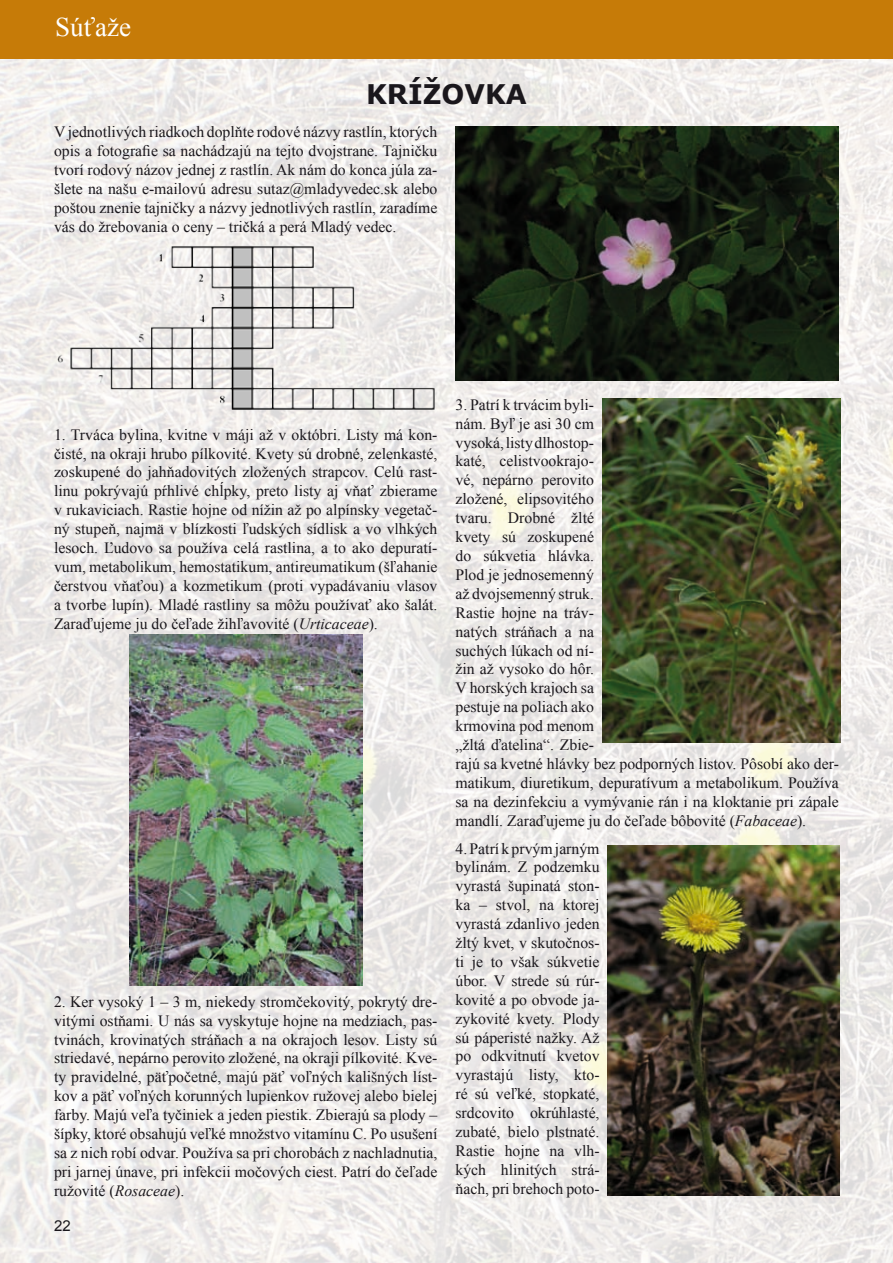
<style>
.page{position:relative;width:893px;height:1263px;background:#fff}
.page>*{position:absolute;margin:0;border:0;box-sizing:border-box;transform-origin:0 0}
.Nadpis_1{font:700 27px "Verdana";color:#1a171c}
.t1{font:27px "Times New Roman";color:#fff}
.Základný_text_bez_od{font:15.75px/18.9px "Times New Roman";color:#1a171c;text-align:justify}
.t2{font:15px "Arial";color:#1a171c}
.s1{font-style:italic}
</style>
<div class="page">
<img style="left:0;top:58px;width:893px;height:1205px">
<img style="left:54px;top:243px;width:383px;height:168px">
<img style="left:129px;top:635px;width:233px;height:351px">
<div style="left:0;top:0;width:893px;height:58px;background:#c67b08"></div>
<img style="left:455px;top:126px;width:384px;height:255px">
<img style="left:603px;top:399px;width:237px;height:344px">
<img style="left:607px;top:846px;width:233px;height:350px">
<p class="t1" style="left:55px;top:9px;width:78px">Súťaže</p>
<p class="Nadpis_1" style="left:366px;top:77px;width:162px">KRÍŽOVKA</p>
<p class="Základný_text_bez_od" style="left:54px;top:122px;width:385px">V jednotlivých riadkoch doplňte rodové názvy rastlín, ktorých opis a fotografie sa nachádzajú na tejto dvojstrane. Tajničku tvorí rodový názov jednej z rastlín. Ak nám do konca júla za&shy;šlete na našu e-mailovú adresu sutaz@mladyvedec.sk alebo poštou znenie tajničky a názvy jednotlivých rastlín, zaradíme vás do žrebovania o ceny – tričká a perá Mladý vedec.</p>
<p class="Základný_text_bez_od" style="left:54px;top:425px;width:385px">1. Trváca bylina, kvitne v máji až v októbri. Listy má kon&shy;čisté, na okraji hrubo pílkovité. Kvety sú drobné, zelenkasté, zoskupené do jahňadovitých zložených strapcov. Celú rast&shy;linu pokrývajú pŕhlivé chĺpky, preto listy aj vňať zbierame v rukaviciach. Rastie hojne od nížin až po alpínsky vegetač&shy;ný stupeň, najmä v blízkosti ľudských sídlisk a vo vlhkých lesoch. Ľudovo sa používa celá rastlina, a to ako depuratí&shy;vum, metabolikum, hemostatikum, antireumatikum (šľahanie čerstvou vňaťou) a kozmetikum (proti vypadávaniu vlasov a tvorbe lupín). Mladé rastliny sa môžu používať ako šalát.<br>Zaraďujeme ju do čeľade žihľavovité (<span class="s1">Urticaceae</span>).</p>
<p class="Základný_text_bez_od" style="left:54px;top:992px;width:385px">2. Ker vysoký 1 – 3 m, niekedy stromčekovitý, pokrytý dre&shy;vitými ostňami. U nás sa vyskytuje hojne na medziach, pas&shy;tvinách, krovinatých stráňach a na okrajoch lesov. Listy sú striedavé, nepárno perovito zložené, na okraji pílkovité. Kve&shy;ty pravidelné, päťpočetné, majú päť voľných kališných líst&shy;kov a päť voľných korunných lupienkov ružovej alebo bielej farby. Majú veľa tyčiniek a jeden piestik. Zbierajú sa plody – šípky, ktoré obsahujú veľké množstvo vitamínu C. Po usušení sa z nich robí odvar. Používa sa pri chorobách z nachladnutia, pri jarnej únave, pri infekcii močových ciest. Patrí do čeľade ružovité (<span class="s1">Rosaceae</span>).</p>
<p class="t2" style="left:54px;top:1216px;width:18px">22</p>
<p class="Základný_text_bez_od" style="left:455px;top:395px;width:385px;text-align:left">3. Patrí k trvácim byli-<br>nám. Byľ je asi 30 cm<br>vysoká, listy dlhostop-<br>katé, celistvookrajo-<br>vé, nepárno perovito<br>zložené, elipsovitého<br>tvaru. Drobné žlté<br>kvety sú zoskupené<br>do súkvetia hlávka.<br>Plod je jednosemenný<br>až dvojsemenný struk.<br>Rastie hojne na tráv-<br>natých stráňach a na<br>suchých lúkach od ní-<br>žin až vysoko do hôr.<br>V horských krajoch sa<br>pestuje na poliach ako<br>krmovina pod menom<br>„žltá ďatelina“. Zbie-<br>rajú sa kvetné hlávky bez podporných listov. Pôsobí ako der&shy;matikum, diuretikum, depuratívum a metabolikum. Používa sa na dezinfekciu a vymývanie rán i na kloktanie pri zápale mandlí. Zaraďujeme ju do čeľade bôbovité (<span class="s1">Fabaceae</span>).</p>
<p class="Základný_text_bez_od" style="left:455px;top:838px;width:146px">4. Patrí k prvým jarným bylinám. Z podzemku vyrastá šupinatá ston&shy;ka – stvol, na ktorej vyrastá zdanlivo jeden žltý kvet, v skutočnos&shy;ti je to však súkvetie úbor. V strede sú rúr&shy;kovité a po obvode ja&shy;zykovité kvety. Plody sú páperisté nažky. Až po odkvitnutí kvetov vyrastajú listy, kto&shy;ré sú veľké, stopkaté, srdcovito okrúhlasté, zubaté, bielo plstnaté.<br>Rastie hojne na vlh&shy;kých hlinitých strá&shy;ňach, pri brehoch poto-</p>
</div>
